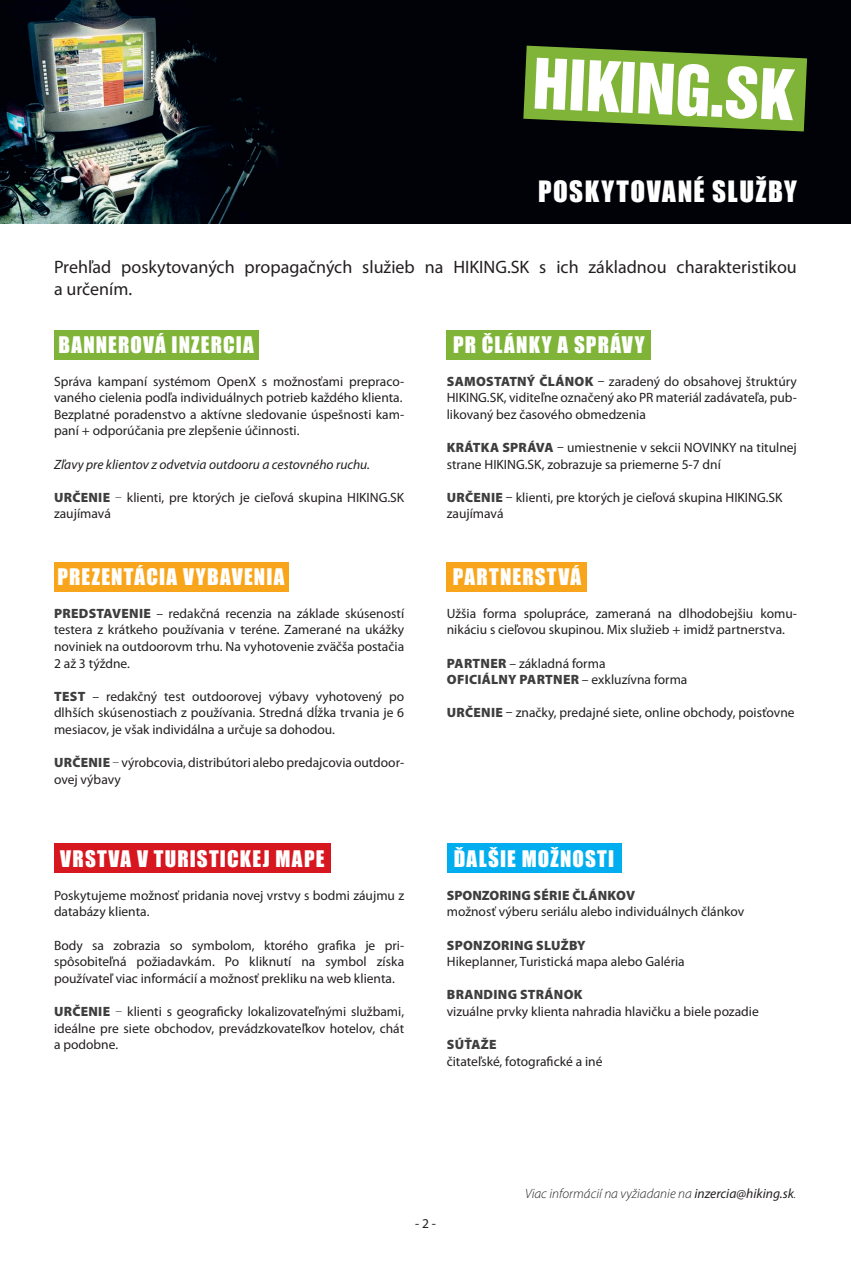
<style>
.page{position:relative;width:851px;height:1263px;background:#fff}
.page>*{position:absolute;margin:0;border:0;box-sizing:border-box;transform-origin:0 0}
.t1{font:27px "Impact";letter-spacing:.055em;color:#fff}
.t2{font:21px "Impact";letter-spacing:.055em;color:#fff}
.t3{font:18px/21.6px "Myriad Pro";color:#231f20}
.t4{font:13.5px/16.6px "Myriad Pro";color:#231f20}
.t5{font:900 13.5px "Myriad Pro";letter-spacing:.02em;color:#3e3e3f}
.t6{font:italic 13.5px "Myriad Pro";color:#231f20}
.t7{font:italic 300 13.5px "Myriad Pro";color:#231f20}
.s1{font-weight:900;color:#3e3e3f}
.s2{font-weight:300}
.s3{font-weight:400}
</style>
<div class="page">
<div style="left:0;top:0;width:850px;height:224px;background:#000208"></div>
<img style="left:0;top:0;width:278px;height:224px">
<svg style="left:523px;top:46px;width:284px;height:85px;background:#99b478"></svg>
<div style="left:54px;top:330px;width:204px;height:30px;background:#7fb438"></div>
<div style="left:54px;top:843px;width:276px;height:30px;background:#d7171f"></div>
<div style="left:54px;top:562px;width:234px;height:29px;background:#f9a51b"></div>
<div style="left:446px;top:330px;width:205px;height:30px;background:#7fb438"></div>
<div style="left:446px;top:562px;width:141px;height:29px;background:#f9a51b"></div>
<div style="left:446px;top:843px;width:175px;height:30px;background:#00aeef"></div>
<h1 class="t1" style="left:538px;top:171px;width:47px">POSKYT</h1>
<h1 class="t1" style="left:630px;top:171px;width:153px">OVANÉ SLUŽBY</h1>
<h3 class="t3" style="left:54px;top:256px;width:744px">Prehľad poskytovaných propagačných služieb na HIKING.SK s ich základnou charakteristikou a určením.</h3>
<h2 class="t2" style="left:58px;top:328px;width:197px">BANNEROVÁ INZERCIA</h2>
<p class="t4" style="left:54px;top:373px;width:351px;text-align:justify">Správa kampaní systémom OpenX s možnosťami prepraco&shy;vaného cielenia podľa individuálnych potrieb každého klienta.<br>Bezplatné poradenstvo a aktívne sledovanie úspešnosti kam&shy;paní + odporúčania pre zlepšenie účinnosti.</p>
<p class="t6" style="left:54px;top:456px;width:317px">Zľavy pre klientov z odvetvia outdooru a cestovného ruchu.</p>
<p class="t4" style="left:54px;top:489px;width:351px"><span class="s1">URČENIE</span> <span class="s2">–</span> klienti, pre ktorých je cieľová skupina HIKING.SK zaujímavá</p>
<h2 class="t2" style="left:58px;top:560px;width:229px">PREZENTÁCIA VYBAVENIA</h2>
<p class="t4" style="left:54px;top:605px;width:351px;text-align:justify"><span class="s1">PREDSTAVENIE</span> – redakčná recenzia na základe skúseností testera z krátkeho používania v teréne. Zamerané na ukážky noviniek na outdoorovm trhu. Na vyhotovenie zväčša postačia 2 až 3 týždne.</p>
<p class="t4" style="left:54px;top:688px;width:351px;text-align:justify"><span class="s1">TEST</span> – redakčný test outdoorovej výbavy vyhotovený po dlhších skúsenostiach z používania. Stredná dĺžka trvania je 6 mesiacov, je však individálna a určuje sa dohodou.</p>
<p class="t4" style="left:54px;top:754px;width:351px"><span class="s1">URČENIE</span> <span class="s2">–</span> výrobcovia, distribútori alebo predajcovia outdoor&shy;ovej výbavy</p>
<h2 class="t2" style="left:60px;top:842px;width:266px">VRSTVA V TURISTICKEJ MAPE</h2>
<p class="t4" style="left:54px;top:887px;width:351px">Poskytujeme možnosť pridania novej vrstvy s bodmi záujmu z databázy klienta.</p>
<p class="t4" style="left:54px;top:936px;width:351px;text-align:justify">Body sa zobrazia so symbolom, ktorého grafika je pri&shy;spôsobiteľná požiadavkám. Po kliknutí na symbol získa používateľ viac informácií a možnosť prekliku na web klienta.</p>
<p class="t4" style="left:54px;top:1003px;width:351px;text-align:justify"><span class="s1">URČENIE</span> <span class="s2">–</span> klienti s geograficky lokalizovateľnými službami, ideálne pre siete obchodov, prevádzkovateľkov hotelov, chát a podobne.</p>
<h2 class="t2" style="left:453px;top:328px;width:193px">PR ČLÁNKY A SPRÁVY</h2>
<p class="t4" style="left:446px;top:373px;width:351px;text-align:justify"><span class="s1">SAMOSTATNÝ ČLÁNOK</span> – zaradený do obsahovej štruktúry HIKING.SK, viditeľne označený ako PR materiál zadávateľa, pub&shy;likovaný bez časového obmedzenia</p>
<p class="t4" style="left:446px;top:439px;width:351px"><span class="s1">KRÁTKA SPRÁVA</span> – umiestnenie v sekcii NOVINKY na titulnej strane HIKING.SK, zobrazuje sa priemerne 5-7 dní</p>
<p class="t4" style="left:446px;top:489px;width:337px"><span class="s1">URČENIE</span> – klienti, pre ktorých je cieľová skupina HIKING.SK zaujímavá</p>
<h2 class="t2" style="left:453px;top:560px;width:130px">PARTNERSTVÁ</h2>
<p class="t4" style="left:446px;top:605px;width:351px">Užšia forma spolupráce, zameraná na dlhodobejšiu komu&shy;nikáciu s cieľovou skupinou. Mix služieb + imidž partnerstva.</p>
<p class="t4" style="left:447px;top:654px;width:242px"><span class="s1">PARTNER</span> – základná forma<br><span class="s1">OFICIÁLNY PARTNER</span> – exkluzívna forma</p>
<p class="t4" style="left:447px;top:704px;width:349px"><span class="s1">URČENIE</span> – značky, predajné siete, online obchody, poisťovne</p>
<h2 class="t2" style="left:453px;top:842px;width:162px">ĎALŠIE MOŽNOSTI</h2>
<p class="t5" style="left:446px;top:886px;width:52px">SPONZORIN</p>
<p class="t5" style="left:521px;top:886px;width:115px">G SÉRIE ČLÁNKOV</p>
<p class="t4" style="left:446px;top:903px;width:299px">možnosť výberu seriálu alebo individuálnych článkov</p>
<p class="t5" style="left:447px;top:936px;width:140px">SPONZORING SLUŽBY</p>
<p class="t4" style="left:446px;top:953px;width:239px">Hikeplanner, Turistická mapa alebo Galéria</p>
<p class="t5" style="left:447px;top:986px;width:137px">BRANDING STRÁNOK</p>
<p class="t4" style="left:446px;top:1003px;width:313px">vizuálne prvky klienta nahradia hlavičku a biele pozadie</p>
<p class="t5" style="left:447px;top:1035px;width:51px">SÚŤAŽE</p>
<p class="t4" style="left:446px;top:1052px;width:157px">čitateľské, fotografické a iné</p>
<p class="t4" style="left:415px;top:1215px;width:22px">- -</p>
<p class="t7" style="left:525px;top:1186px;width:273px">Viac informácií na vyžiadanie na <span class="s3">inzercia@hiking.sk</span>.</p>
</div>
